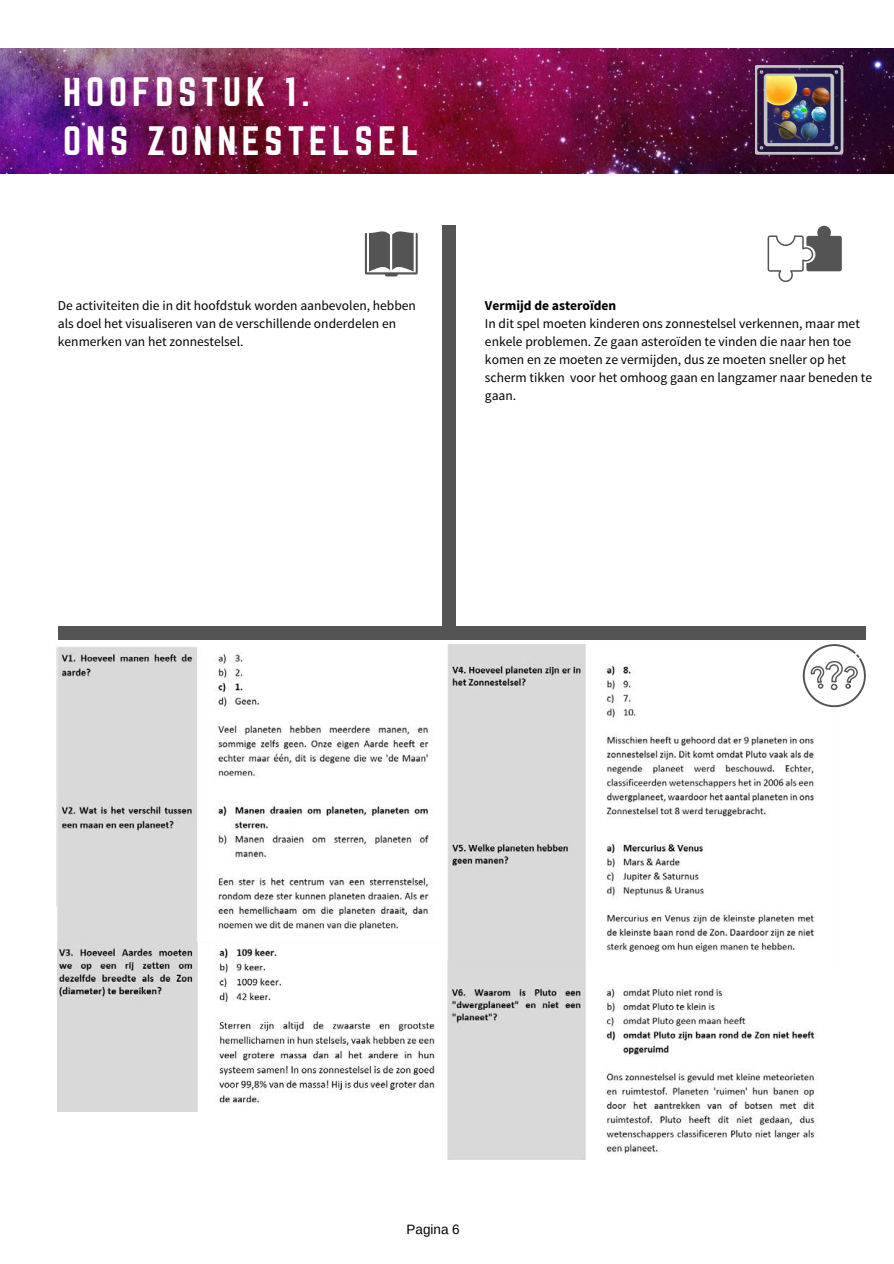
<style>
.page{position:relative;width:894px;height:1264px;background:#fff}
.page>*{position:absolute;margin:0;border:0;box-sizing:border-box;transform-origin:0 0}
.t1{font:36px/49.3px "Norwester";letter-spacing:.14em;color:#fff}
.t2{font:13.5px/18px "Source Sans Pro";color:#000}
.t3{font:700 13.5px "Source Sans Pro";color:#000}
.t4{font:13.5px "Arimo";color:#000}
</style>
<div class="page">
<img style="left:0;top:48px;width:893px;height:125px">
<div style="left:58px;top:626px;width:807px;height:14px;background:#545454"></div>
<div style="left:442px;top:226px;width:14px;height:404px;background:#545454"></div>
<img style="left:56px;top:647px;width:2px;height:259px">
<svg style="left:365px;top:231px;width:52px;height:45px"></svg>
<svg style="left:767px;top:226px;width:74px;height:56px"></svg>
<img style="left:755px;top:65px;width:99px;height:95px">
<img style="left:58px;top:647px;width:372px;height:295px">
<img style="left:58px;top:942px;width:377px;height:169px">
<img style="left:447px;top:644px;width:387px;height:515px">
<svg style="left:802px;top:644px;width:63px;height:63px"></svg>
<h1 class="t1" style="left:63px;top:69px;width:357px">HOOFDSTUK 1.<br>ONS ZONNESTELSEL</h1>
<p class="t2" style="left:58px;top:296px;width:359px">De activiteiten die in dit hoofdstuk worden aanbevolen, hebben als doel het visualiseren van de verschillende onderdelen en kenmerken van het zonnestelsel.</p>
<p class="t3" style="left:485px;top:296px;width:133px">Vermijd de asteroïden</p>
<p class="t2" style="left:485px;top:314px;width:388px">In dit spel moeten kinderen ons zonnestelsel verkennen, maar met enkele problemen. Ze gaan asteroïden te vinden die naar hen toe komen en ze moeten ze vermijden, dus ze moeten sneller op het scherm tikken voor het omhoog gaan en langzamer naar beneden te gaan.</p>
<p class="t4" style="left:406px;top:1221px;width:55px">Pagina 6</p>
</div>
